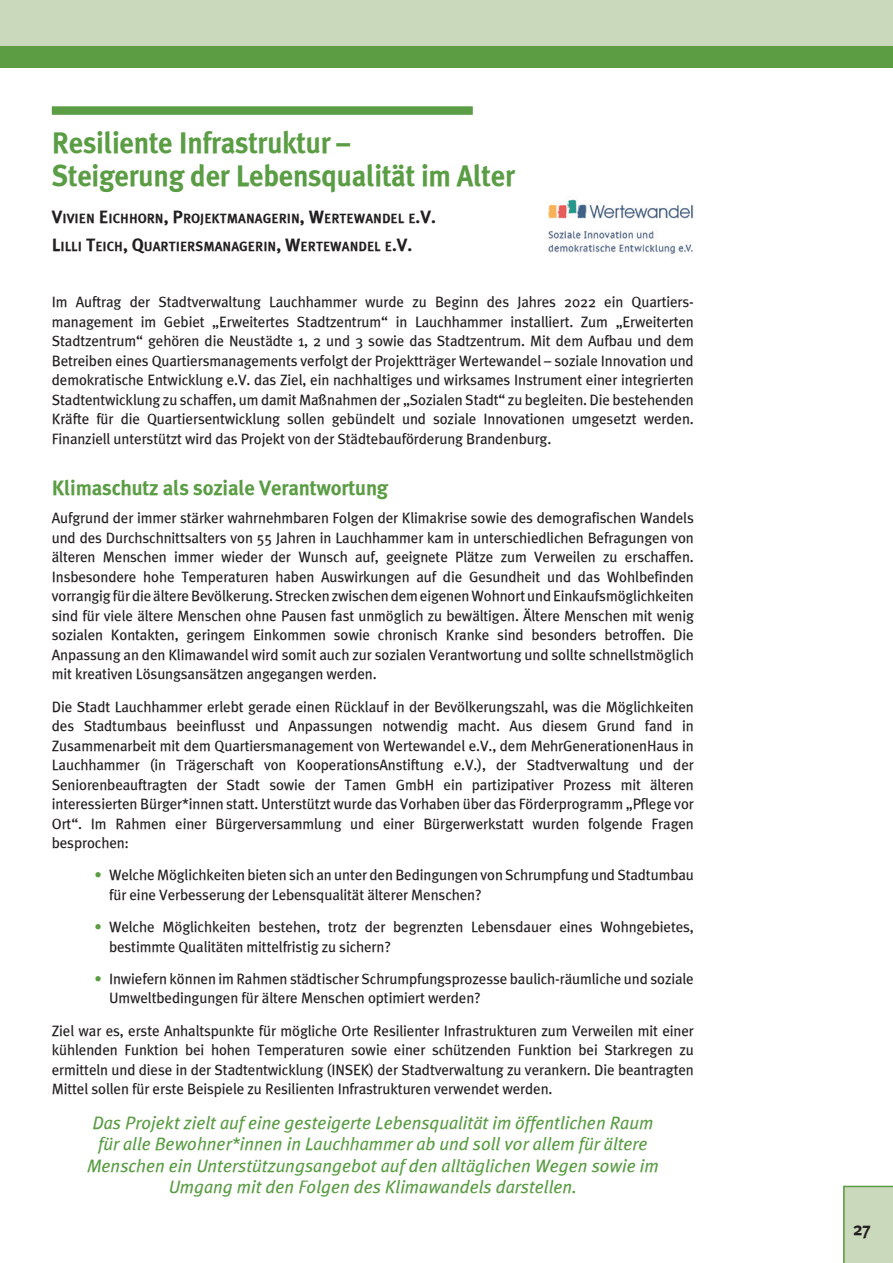
<style>
.page{position:relative;width:893px;height:1263px;background:#fff}
.page>*{position:absolute;margin:0;border:0;box-sizing:border-box;transform-origin:0 0}
.t1{font:700 30px/33px "Meta Plus";letter-spacing:-.01em;color:#5a9d44;scale:.95 1}
.t2{font:700 21px "Meta Plus";letter-spacing:-.01em;color:#5a9d44}
.t3{font:italic 18px/21.6px "Meta Plus";color:#5a9d44;text-align:center}
.t4{font:700 18px "Meta Plus";color:#231f20}
.t5{font:15px/19.5px "Meta Plus";letter-spacing:-.01em;color:#231f20}
.t6{font:700 13.5px/28.2px "Meta Plus";color:#231f20}
.s1{font-size:18px}
.s2{color:#5a9d44}
</style>
<div class="page">
<div style="left:0;top:0;width:893px;height:68px;background:#cad9bb"></div>
<div style="left:0;top:47px;width:893px;height:21px;background:#5c9d44"></div>
<div style="left:843px;top:1186px;width:50px;height:77px;background:#cad9bb"></div>
<div style="left:52px;top:106px;width:421px;height:9px;background:#5a9d44"></div>
<img style="left:547px;top:199px;width:147px;height:55px">
<h1 class="t1" style="left:52px;top:126px;width:489px">Resiliente I nfrastruktur –<br>Steigerung der Lebensqualität im Alter</h1>
<p class="t6" style="left:52px;top:204px;width:70px"><span class="s1">V</span>IVIEN <span class="s1">E</span>ICHH</p>
<p class="t6" style="left:52px;top:204px;width:386px;text-indent:86px">ORN<span class="s1">, P</span>ROJEKTMANAGERIN<span class="s1">, W</span>ERTEWANDEL E<span class="s1">.V.<br>L</span>ILLI <span class="s1">T</span>EICH <span class="s1">, Q</span>UARTIERSMANAGERIN<span class="s1">, W</span>ERTEWANDEL E<span class="s1">.V.</span></p>
<p class="t5" style="left:52px;top:292px;width:644px">Im Auftrag der Stadtverwaltung Lauchhammer wurde zu Beginn des Jahres 2022 ein Quartiers&shy;management im Gebiet „Erweitertes Stadtzentrum“ in Lauchhammer installiert. Zum „Erweiterten Stadtzentrum“ gehören die Neustädte 1, 2 und 3 sowie das Stadtzentrum. Mit dem Aufbau und dem Betreiben eines Quartiersmanagements verfolgt der Projektträger Wertewandel – soziale Innovation und demokratische Entwicklung e.V. das Ziel, ein nachhaltiges und wirksames Instrument einer integrierten Stadtentwicklung zu schaffen, um damit Maßnahmen der „Sozialen Stadt“ zu begleiten. Die bestehenden Kräfte für die Quartiersentwicklung sollen gebündelt und soziale Innovationen umgesetzt werden.<br>Finanziell unterstützt wird das Projekt von der Städtebauförderung Brandenburg.</p>
<h2 class="t2" style="left:52px;top:476px;width:338px">Klimaschutz als soziale Verantwortung</h2>
<p class="t5" style="left:52px;top:508px;width:644px">Aufgrund der immer stärker wahrnehmbaren Folgen der Klimakrise sowie des demografischen Wandels und des Durchschnittsalters von 55 Jahren in Lauchhammer kam in unterschiedlichen Befragungen von älteren Menschen immer wieder der Wunsch auf, geeignete Plätze zum Verweilen zu erschaffen.<br>Insbesondere hohe Temperaturen haben Auswirkungen auf die Gesundheit und das Wohlbefinden vorrangig für die ältere Bevölkerung. Strecken zwischen dem eigenen Wohnort und Einkaufsmöglichkeiten sind für viele ältere Menschen ohne Pausen fast unmöglich zu bewältigen. Ältere Menschen mit wenig sozialen Kontakten, geringem Einkommen sowie chronisch Kranke sind besonders betroffen. Die Anpassung an den Klimawandel wird somit auch zur sozialen Verantwortung und sollte schnellstmöglich mit kreativen Lösungsansätzen angegangen werden.</p>
<p class="t5" style="left:52px;top:696px;width:644px;text-align:justify">Die Stadt Lauchhammer erlebt gerade einen Rücklauf in der Bevölkerungszahl, was die Möglichkeiten des Stadtumbaus beeinflusst und Anpassungen notwendig macht. Aus diesem Grund fand in Zusammenarbeit mit dem Quartiersmanagement von Wertewandel e.V., dem MehrGenerationenHaus in Lauchhammer (in Trägerschaft von KooperationsAnstiftung e.V.), der Stadtverwaltung und der Seniorenbeauftragten der Stadt sowie der Tamen GmbH ein partizipativer Prozess mit älteren interessierten Bürger*innen statt. Unterstützt wurde das Vorhaben über das Förderprogramm „Pflege vor Ort“. Im Rahmen einer Bürgerversammlung und einer Bürgerwerkstatt wurden folgende Fragen besprochen:</p>
<p class="t5" style="left:109px;top:865px;width:586px;text-indent:-15px"><span class="s2">•</span> Welche Möglichkeiten bieten sich an unter den Bedingungen von Schrumpfung und Stadtumbau für eine Verbesserung der Lebensqualität älterer Menschen?</p>
<p class="t5" style="left:109px;top:917px;width:586px;text-indent:-15px"><span class="s2">•</span> Welche Möglichkeiten bestehen, trotz der begrenzten Lebensdauer eines Wohngebietes, bestimmte Qualitäten mittelfristig zu sichern?</p>
<p class="t5" style="left:109px;top:969px;width:586px;text-indent:-15px"><span class="s2">•</span> Inwiefern können im Rahmen städtischer Schrumpfungsprozesse baulich-räumliche und soziale<br>Umweltbedingungen für ältere Menschen optimiert werden?</p>
<p class="t5" style="left:52px;top:1020px;width:644px;text-align:justify">Ziel war es, erste Anhaltspunkte für mögliche Orte Resilienter Infrastrukturen zum Verweilen mit einer kühlenden Funktion bei hohen Temperaturen sowie einer schützenden Funktion bei Starkregen zu ermitteln und diese in der Stadtentwicklung (INSEK) der Stadtverwaltung zu verankern. Die beantragten Mittel sollen für erste Beispiele zu Resilienten Infrastrukturen verwendet werden.</p>
<p class="t3" style="left:87px;top:1111px;width:573px">Das Projekt zielt auf eine gesteigerte Lebensqualität im öffentlichen Raum für alle Bewohner*innen in Lauchhammer ab und soll vor allem für ältere Menschen ein Unterstützungsangebot auf den alltäglichen Wegen sowie im Umgang mit den Folgen des Klimawandels darstellen.</p>
<p class="t4" style="left:853px;top:1218px;width:19px">27</p>
</div>
